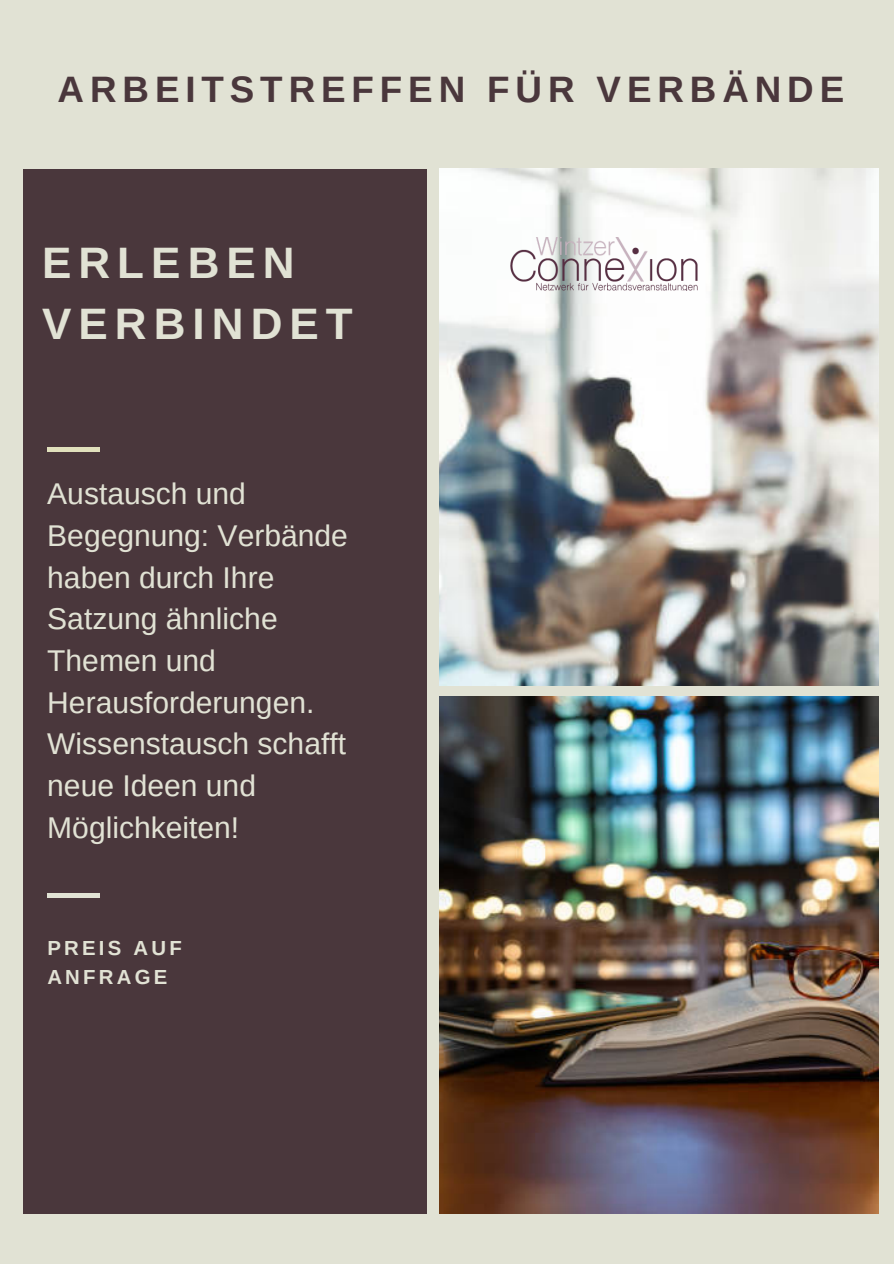
<style>
.page{position:relative;width:894px;height:1264px;background:#fff}
.page>*{position:absolute;margin:0;border:0;box-sizing:border-box;transform-origin:0 0}
.t1{font:700 43.95px/60.8px "Arimo";letter-spacing:.16em;color:#e1e2d4}
.t2{font:700 36.75px "Arimo";letter-spacing:.16em;color:#4a373c}
.t3{font:30px/41.7px "Arimo";color:#e1e2d4}
.t4{font:700 20.4px/28.2px "Arimo";letter-spacing:.16em;color:#e1e2d4}
</style>
<div class="page">
<div style="left:0;top:0;width:893px;height:1263px;background:#e1e2d4"></div>
<img style="left:439px;top:168px;width:439px;height:517px">
<img style="left:439px;top:696px;width:439px;height:517px">
<div style="left:23px;top:170px;width:403px;height:1043px;background:#4a373c"></div>
<hr style="left:47px;top:447px;width:53px;height:4px;background:#e1e0bc">
<hr style="left:47px;top:893px;width:53px;height:4px;background:#e1e2d4">
<img style="left:505px;top:237px;width:197px;height:53px">
<p class="t2" style="left:58px;top:69px;width:787px">ARBEITSTREFFEN FÜR VERBÄNDE</p>
<p class="t1" style="left:42px;top:232px;width:312px">ERLEBEN<br>VERBINDET</p>
<p class="t3" style="left:47px;top:473px;width:302px">Austausch und<br>Begegnung: Verbände haben durch Ihre<br>Satzung ähnliche<br>Themen und<br>Herausforderungen.<br>Wissenstausch schafft neue Ideen und<br>Möglichkeiten!</p>
<p class="t4" style="left:47px;top:934px;width:136px">PREIS AUF<br>ANFRAGE</p>
</div>
